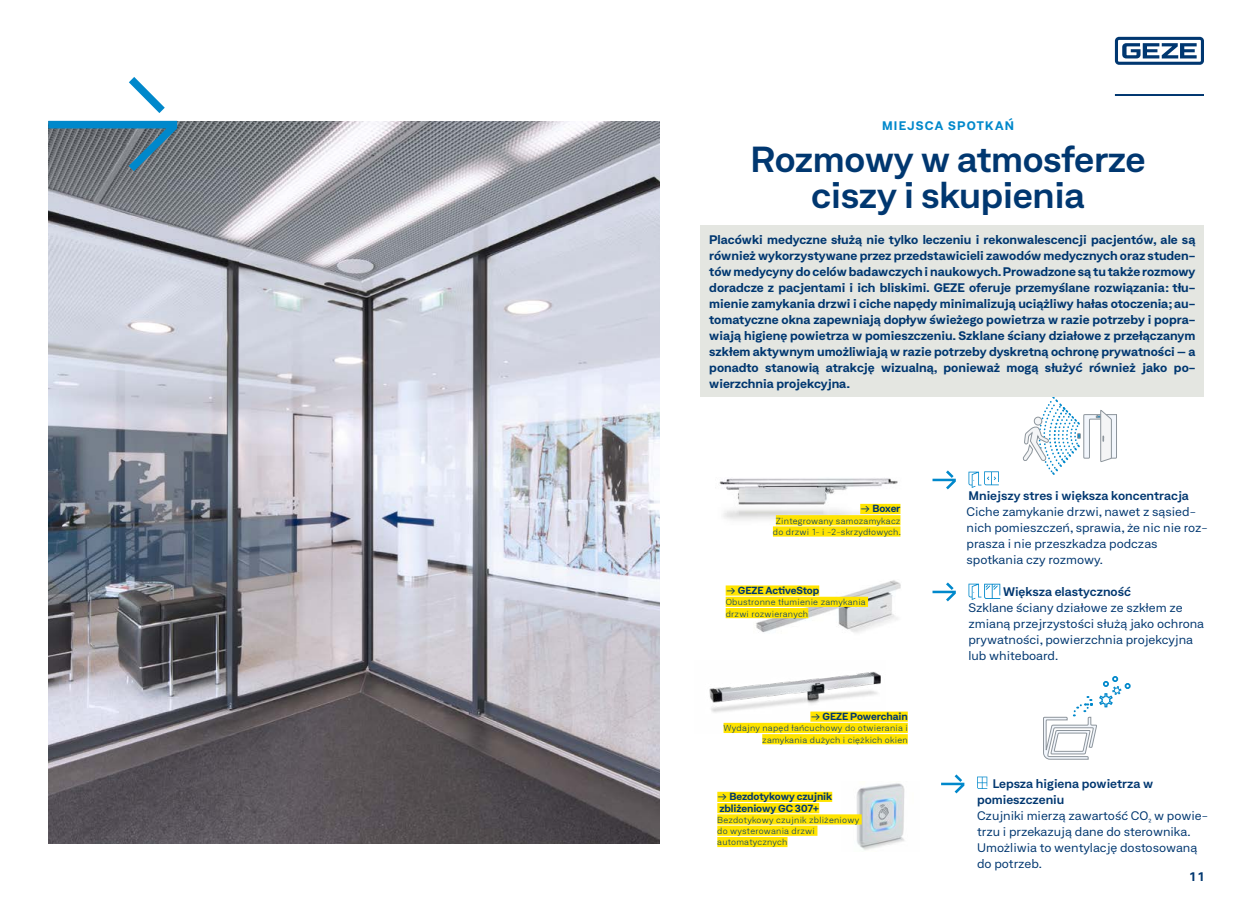
<style>
.page{position:relative;width:1240px;height:900px;background:#fff}
.page>*{position:absolute;margin:0;border:0;box-sizing:border-box;transform-origin:0 0}
.t1{font:600 expanded 35px/36px "Neufile Grotesk";letter-spacing:-.01em;color:#003770;text-align:center}
.t2{font:700 expanded 12px/16px "Neufile Grotesk";color:#003770;text-align:justify}
.t3{font:expanded 12px/16px "Neufile Grotesk";color:#003770}
.t4{font:600 expanded 12px "Neufile Grotesk";color:#003770}
.t5{font:700 expanded 12px "Neufile Grotesk";letter-spacing:.1em;color:#0088cb}
.t6{font:700 expanded 10px/11.3px "Neufile Grotesk";letter-spacing:-.01em;color:#003770}
.t7{font:300 expanded 8.5px/11.3px "Neufile Grotesk";letter-spacing:.03em;color:#003770}
.s1{font-weight:800}
.s2{font-weight:600}
</style>
<div class="page">
<img style="left:48px;top:121px;width:612px;height:722px">
<svg style="left:1115px;top:37px;width:89px;height:28px"></svg>
<hr style="left:1115px;top:94px;width:89px;height:2px;background:#003770">
<svg style="left:933px;top:470px;width:23px;height:19px"></svg>
<svg style="left:969px;top:471px;width:30px;height:17px"></svg>
<svg style="left:933px;top:582px;width:23px;height:19px"></svg>
<svg style="left:969px;top:584px;width:31px;height:16px"></svg>
<img style="left:719px;top:478px;width:182px;height:55px">
<div style="left:860px;top:504px;width:40px;height:10px;background:#ffe400"></div>
<div style="left:776px;top:515px;width:124px;height:10px;background:#ffe400"></div>
<div style="left:773px;top:526px;width:127px;height:11px;background:#ffe400"></div>
<img style="left:753px;top:580px;width:148px;height:53px">
<div style="left:726px;top:585px;width:93px;height:11px;background:#ffe400"></div>
<div style="left:726px;top:597px;width:142px;height:10px;background:#ffe400"></div>
<div style="left:726px;top:608px;width:82px;height:10px;background:#ffe400"></div>
<svg style="left:941px;top:774px;width:23px;height:19px"></svg>
<svg style="left:977px;top:777px;width:10px;height:12px"></svg>
<svg style="left:1043px;top:676px;width:88px;height:84px"></svg>
<svg style="left:1022px;top:397px;width:95px;height:78px"></svg>
<svg style="left:48px;top:121px;width:129px;height:50px;background:#567688"></svg>
<svg style="left:129px;top:77px;width:36px;height:36px"></svg>
<div style="left:701px;top:225px;width:503px;height:172px;background:#e4e6e1"></div>
<img style="left:856px;top:783px;width:49px;height:67px">
<div style="left:717px;top:792px;width:115px;height:10px;background:#ffe400"></div>
<div style="left:717px;top:803px;width:102px;height:10px;background:#ffe400"></div>
<div style="left:717px;top:814px;width:145px;height:11px;background:#ffe400"></div>
<div style="left:717px;top:826px;width:100px;height:10px;background:#ffe400"></div>
<div style="left:717px;top:837px;width:71px;height:10px;background:#ffe400"></div>
<div style="left:810px;top:712px;width:98px;height:10px;background:#ffe400"></div>
<div style="left:724px;top:723px;width:184px;height:10px;background:#ffe400"></div>
<div style="left:762px;top:734px;width:146px;height:10px;background:#ffe400"></div>
<img style="left:709px;top:671px;width:176px;height:62px">
<p class="t5" style="left:882px;top:118px;width:134px">MIEJSCA SPOTKAŃ</p>
<h1 class="t1" style="left:751px;top:141px;width:397px">Rozmowy w atmosferze ciszy i skupienia</h1>
<p class="t2" style="left:709px;top:231px;width:488px">Placówki medyczne służą nie tylko leczeniu i rekonwalescencji pacjentów, ale są również wykorzystywane przez przedstawicieli zawodów medycznych oraz studen&shy;tów medycyny do celów badawczych i naukowych. Prowadzone są tu także rozmowy doradcze z pacjentami i ich bliskimi. GEZE oferuje przemyślane rozwiązania: tłu&shy;mienie zamykania drzwi i ciche napędy minimalizują uciążliwy hałas otoczenia; au&shy;tomatyczne okna zapewniają dopływ świeżego powietrza w razie potrzeby i popra&shy;wiają higienę powietrza w pomieszczeniu. Szklane ściany działowe z przełączanym szkłem aktywnym umożliwiają w razie potrzeby dyskretną ochronę prywatności – a ponadto stanowią atrakcję wizualną, ponieważ mogą służyć również jako po&shy;wierzchnia projekcyjna.</p>
<p class="t6" style="left:860px;top:503px;width:42px"><span class="s1">→</span> Boxer</p>
<p class="t7" style="left:773px;top:515px;width:129px;text-align:center">Zintegrowany samozamykacz do drzwi 1- i -2-skrzydłowych.</p>
<p class="t6" style="left:726px;top:585px;width:95px"><span class="s1">→</span> GEZE ActiveStop</p>
<p class="t7" style="left:726px;top:596px;width:142px">Obustronne tłumienie zamykania drzwi rozwieranych</p>
<p class="t6" style="left:810px;top:711px;width:99px"><span class="s1">→</span> GEZE Powerchain</p>
<p class="t7" style="left:724px;top:722px;width:186px;text-align:right">Wydajny napęd łańcuchowy do otwierania i zamykania dużych i ciężkich okien</p>
<p class="t6" style="left:717px;top:791px;width:116px"><span class="s1">→</span> Bezdotykowy czujnik zbliżeniowy GC 307+</p>
<p class="t7" style="left:717px;top:814px;width:143px">Bezdotykowy czujnik zbliżeniowy do wysterowania drzwi automatycznych</p>
<p class="t4" style="left:969px;top:488px;width:222px">Mniejszy stres i większa koncentracja</p>
<p class="t3" style="left:967px;top:503px;width:243px">Ciche zamykanie drzwi, nawet z sąsied&shy;nich pomieszczeń, sprawia, że nic nie roz&shy;prasza i nie przeszkadza podczas spotkania czy rozmowy.</p>
<p class="t4" style="left:1003px;top:584px;width:129px">Większa elastyczność</p>
<p class="t3" style="left:969px;top:599px;width:237px">Szklane ściany działowe ze szkłem ze zmianą przejrzystości służą jako ochrona prywatności, powierzchnia projekcyjna lub whiteboard.</p>
<p class="t3" style="left:977px;top:775px;width:232px;text-indent:16px"><span class="s2">Lepsza higiena powietrza w pomieszczeniu<br></span>Czujniki mierzą zawartość CO<sub>²</sub> w powie&shy;trzu i przekazują dane do sterownika.<br>Umożliwia to wentylację dostosowaną do potrzeb.</p>
<p class="t2" style="left:1190px;top:868px;width:16px">11</p>
</div>
